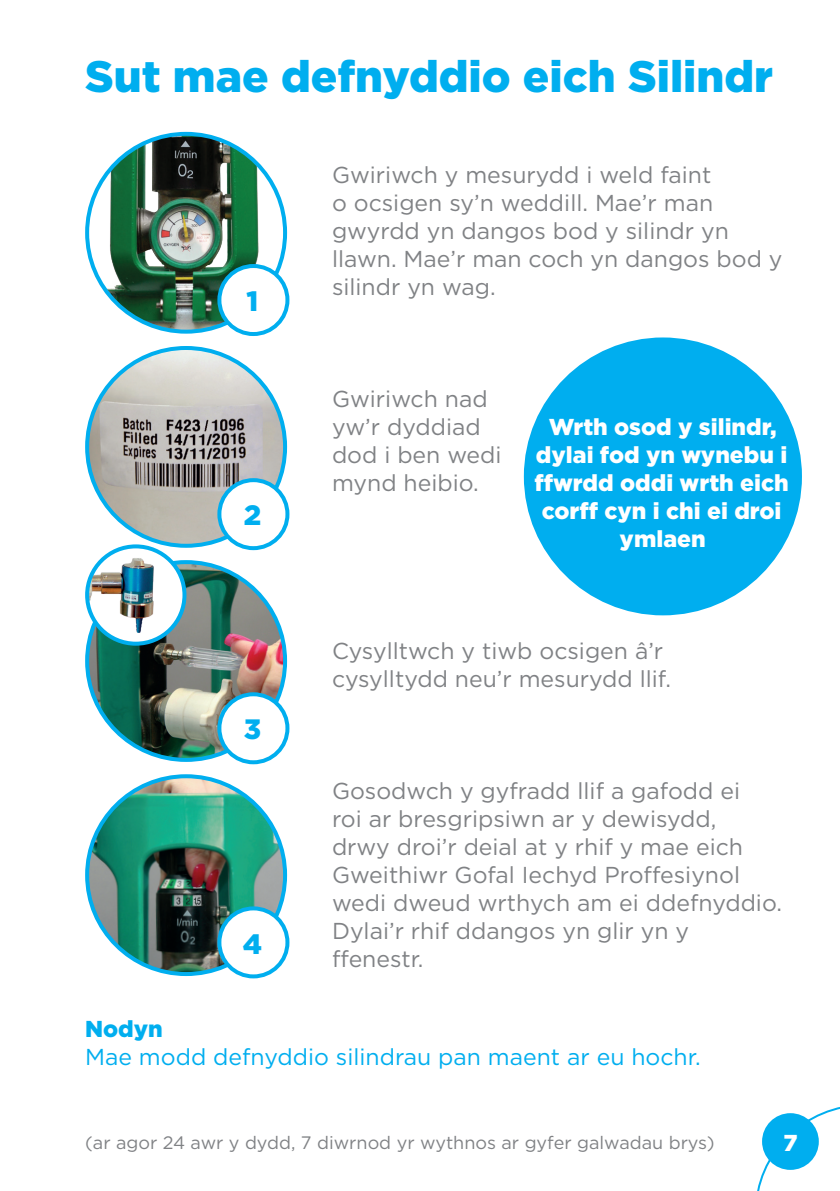
<style>
.page{position:relative;width:840px;height:1191px;background:#fff}
.page>*{position:absolute;margin:0;border:0;box-sizing:border-box;transform-origin:0 0}
.t1{font:900 44px "Gotham";color:#00aeef}
.t2{font:900 28px "Gotham";color:#00aeef}
.t3{font:23px/28px "Gotham";color:#808285}
.t4{font:900 23px/28px "Gotham";color:#fff;text-align:center}
.t5{font:23px "Gotham";color:#00aeef}
.t6{font:900 23px "Gotham";color:#00aeef}
.t7{font:18px "Gotham";color:#808285}
</style>
<div class="page">
<img style="left:87px;top:134px;width:198px;height:198px;border-radius:99px">
<div style="left:85px;top:132px;width:202px;height:202px;border:4px solid #00aeef;border-radius:50%"></div>
<div style="left:219px;top:266px;width:68px;height:68px;background:#fff;border-radius:50%"></div>
<div style="left:217px;top:264px;width:72px;height:72px;border:4px solid #00aeef;border-radius:50%"></div>
<img style="left:87px;top:348px;width:198px;height:198px;border-radius:99px">
<div style="left:85px;top:346px;width:202px;height:202px;border:4px solid #00aeef;border-radius:50%"></div>
<div style="left:219px;top:480px;width:68px;height:68px;background:#fff;border-radius:50%"></div>
<div style="left:217px;top:478px;width:72px;height:72px;border:4px solid #00aeef;border-radius:50%"></div>
<img style="left:87px;top:562px;width:198px;height:198px;border-radius:99px">
<div style="left:219px;top:694px;width:68px;height:68px;background:#fff;border-radius:50%"></div>
<div style="left:217px;top:692px;width:72px;height:72px;border:4px solid #00aeef;border-radius:50%"></div>
<img style="left:87px;top:776px;width:198px;height:198px;border-radius:98px">
<div style="left:85px;top:774px;width:202px;height:202px;border:4px solid #00aeef;border-radius:50%"></div>
<div style="left:219px;top:908px;width:68px;height:68px;background:#fff;border-radius:50%"></div>
<div style="left:217px;top:906px;width:72px;height:72px;border:4px solid #00aeef;border-radius:50%"></div>
<div style="left:87px;top:546px;width:97px;height:97px;background:#fff;border-radius:50%"></div>
<img style="left:87px;top:546px;width:77px;height:97px">
<div style="left:85px;top:544px;width:101px;height:101px;border:4px solid #00aeef;border-radius:50%"></div>
<div style="left:523px;top:337px;width:278px;height:278px;background:#00aeef;border-radius:50%"></div>
<svg style="left:757px;top:1107px;width:82px;height:84px"></svg>
<div style="left:761px;top:1113px;width:57px;height:56px;background:#00aeef;border-radius:50%"></div>
<h1 class="t1" style="left:85px;top:46px;width:689px">Sut mae defnyddio eich Silindr</h1>
<p class="t2" style="left:246px;top:282px;width:13px">1</p>
<p class="t2" style="left:243px;top:496px;width:19px">2</p>
<p class="t2" style="left:243px;top:710px;width:19px">3</p>
<p class="t2" style="left:243px;top:924px;width:21px">4</p>
<p class="t3" style="left:332px;top:160px;width:451px">Gwiriwch y mesurydd i weld faint<br>o ocsigen sy’n weddill. Mae’r man gwyrdd yn dangos bod y silindr yn llawn. Mae’r man coch yn dangos bod y silindr yn wag.</p>
<p class="t3" style="left:332px;top:384px;width:171px">Gwiriwch nad yw’r dyddiad dod i ben wedi mynd heibio.</p>
<p class="t4" style="left:534px;top:412px;width:255px">Wrth osod y silindr, dylai fod yn wynebu i ffwrdd oddi wrth eich corff cyn i chi ei droi ymlaen</p>
<p class="t3" style="left:332px;top:636px;width:340px">Cysylltwch y tiwb ocsigen â’r cysylltydd neu’r mesurydd llif.</p>
<p class="t3" style="left:332px;top:776px;width:451px">Gosodwch y gyfradd llif a gafodd ei<br>roi ar bresgripsiwn ar y dewisydd,<br>drwy droi’r deial at y rhif y mae eich<br>Gweithiwr Gofal Iechyd Proffesiynol wedi dweud wrthych am ei ddefnyddio.<br>Dylai’r rhif ddangos yn glir yn y ffenestr.</p>
<p class="t6" style="left:85px;top:1013px;width:79px">Nodyn</p>
<p class="t5" style="left:85px;top:1042px;width:616px">Mae modd defnyddio silindrau pan maent ar eu hochr.</p>
<p class="t7" style="left:85px;top:1131px;width:630px">(ar agor 24 awr y dydd, 7 diwrnod yr wythnos ar gyfer galwadau brys)</p>
<p class="t4" style="left:782px;top:1128px;width:16px">7</p>
</div>
